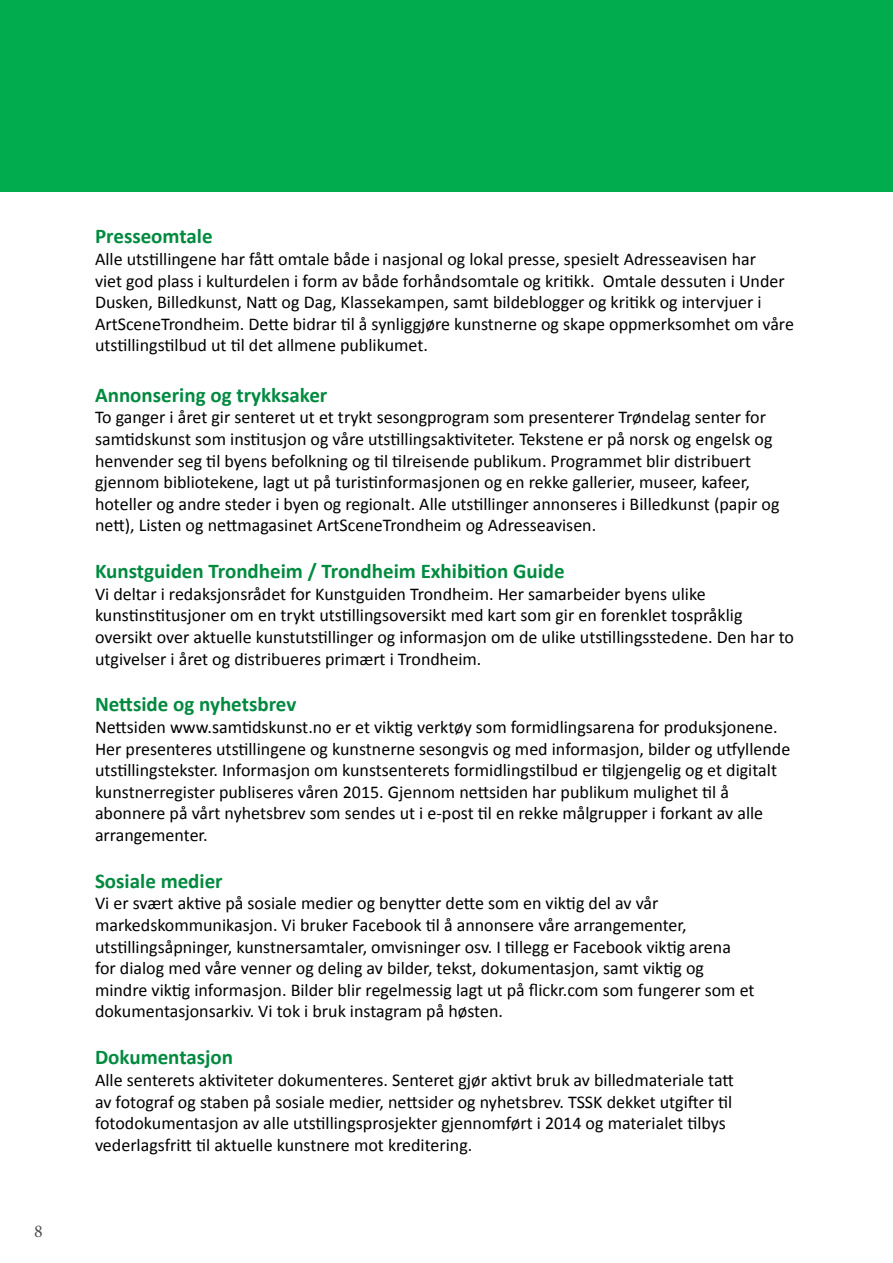
<style>
.page{position:relative;width:893px;height:1263px;background:#fff}
.page>*{position:absolute;margin:0;border:0;box-sizing:border-box;transform-origin:0 0}
.t1{font:700 21px "Calibri";color:#008a3f}
.t2{font:18px/21.6px "Calibri";color:#000}
.t3{font:18px "Minion Pro";color:#4d4d4f}
</style>
<div class="page">
<div style="left:0;top:0;width:893px;height:191px;background:#00ac4e"></div>
<p class="t3" style="left:34px;top:1219px;width:10px">8</p>
<p class="t1" style="left:95px;top:222px;width:119px">Presseomtale</p>
<p class="t2" style="left:95px;top:248px;width:700px">Alle utstillingene har fått omtale både i nasjonal og lokal presse, spesielt Adresseavisen har<br>viet god plass i kulturdelen i form av både forhåndsomtale og kritikk. Omtale dessuten i Under Dusken, Billedkunst, Natt og Dag, Klassekampen, samt bildeblogger og kritikk og intervjuer i ArtSceneTrondheim. Dette bidrar til å synliggjøre kunstnerne og skape oppmerksomhet om våre utstillingstilbud ut til det allmene publikumet.</p>
<p class="t1" style="left:95px;top:380px;width:234px">Annonsering og trykksaker</p>
<p class="t2" style="left:95px;top:406px;width:686px">To ganger i året gir senteret ut et trykt sesongprogram som presenterer Trøndelag senter for samtidskunst som institusjon og våre utstillingsaktiviteter. Tekstene er på norsk og engelsk og henvender seg til byens befolkning og til tilreisende publikum. Programmet blir distribuert gjennom bibliotekene, lagt ut på turistinformasjonen og en rekke gallerier, museer, kafeer, hoteller og andre steder i byen og regionalt. Alle utstillinger annonseres i Billedkunst (papir og nett), Listen og nettmagasinet ArtSceneTrondheim og Adresseavisen.</p>
<p class="t1" style="left:95px;top:556px;width:471px">Kunstguiden Trondheim / Trondheim Exhibition Guide</p>
<p class="t2" style="left:95px;top:582px;width:700px">Vi deltar i redaksjonsrådet for Kunstguiden Trondheim. Her samarbeider byens ulike kunstinstitusjoner om en trykt utstillingsoversikt med kart som gir en forenklet tospråklig oversikt over aktuelle kunstutstillinger og informasjon om de ulike utstillingsstedene. Den har to utgivelser i året og distribueres primært i Trondheim.</p>
<p class="t1" style="left:95px;top:690px;width:203px">Nettside og nyhetsbrev</p>
<p class="t2" style="left:95px;top:716px;width:697px">Nettsiden www.samtidskunst.no er et viktig verktøy som formidlingsarena for produksjonene.<br>Her presenteres utstillingene og kunstnerne sesongvis og med informasjon, bilder og utfyllende utstillingstekster. Informasjon om kunstsenterets formidlingstilbud er tilgjengelig og et digitalt kunstnerregister publiseres våren 2015. Gjennom nettsiden har publikum mulighet til å abonnere på vårt nyhetsbrev som sendes ut i e-post til en rekke målgrupper i forkant av alle arrangementer.</p>
<p class="t1" style="left:95px;top:866px;width:129px">Sosiale medier</p>
<p class="t2" style="left:95px;top:892px;width:661px">Vi er svært aktive på sosiale medier og benytter dette som en viktig del av vår markedskommunikasjon. Vi bruker Facebook til å annonsere våre arrangementer, utstillingsåpninger, kunstnersamtaler, omvisninger osv. I tillegg er Facebook viktig arena for dialog med våre venner og deling av bilder, tekst, dokumentasjon, samt viktig og mindre viktig informasjon. Bilder blir regelmessig lagt ut på flickr.com som fungerer som et dokumentasjonsarkiv. Vi tok i bruk instagram på høsten.</p>
<p class="t1" style="left:95px;top:1042px;width:140px">Dokumentasjon</p>
<p class="t2" style="left:95px;top:1068px;width:640px">Alle senterets aktiviteter dokumenteres. Senteret gjør aktivt bruk av billedmateriale tatt av fotograf og staben på sosiale medier, nettsider og nyhetsbrev. TSSK dekket utgifter til fotodokumentasjon av alle utstillingsprosjekter gjennomført i 2014 og materialet tilbys vederlagsfritt til aktuelle kunstnere mot kreditering.</p>
</div>
